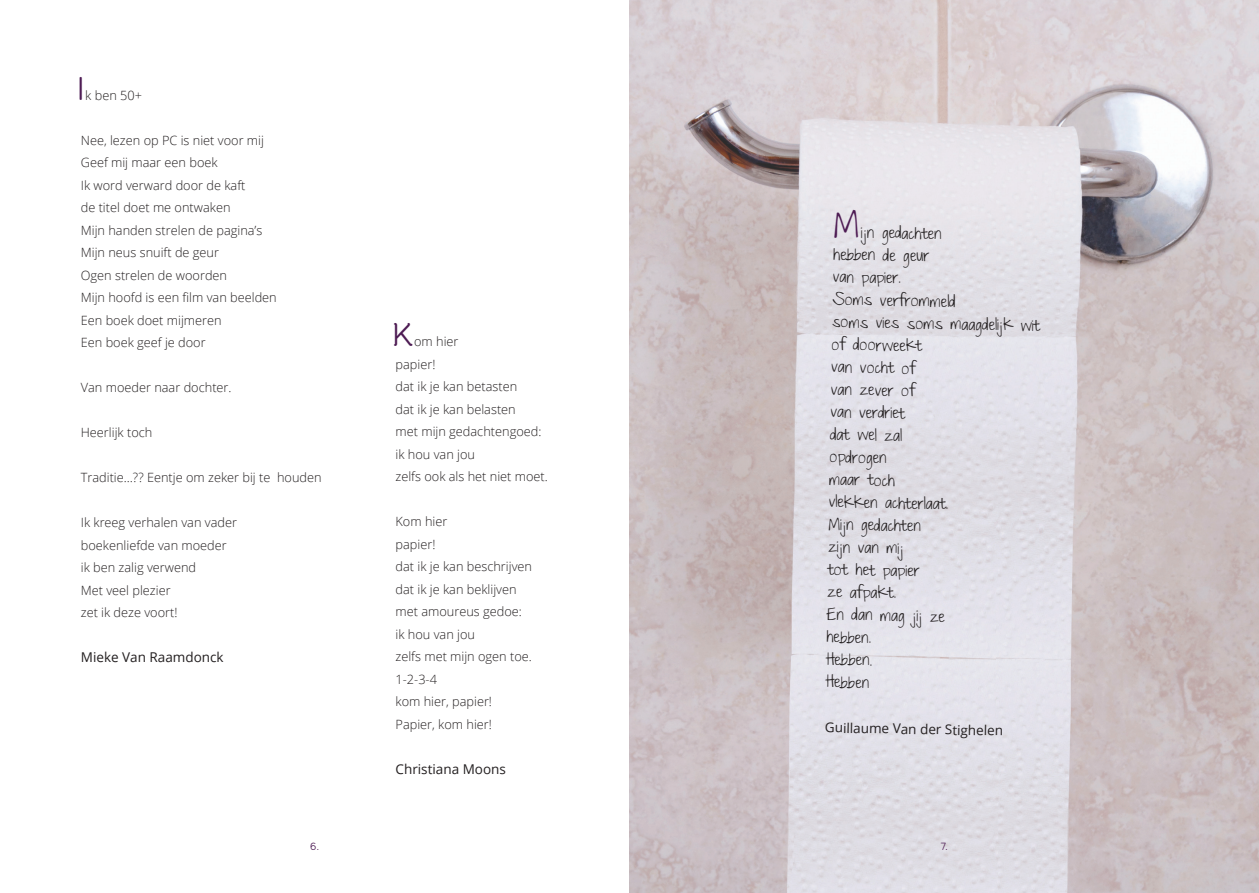
<style>
.page{position:relative;width:1259px;height:893px;background:#fff}
.page>*{position:absolute;margin:0;border:0;box-sizing:border-box;transform-origin:0 0}
.t1{font:33px "Banda";color:#4d1b53}
.t2{font:15px/22.5px "Just The Way You Are";color:#231f20}
.t3{font:13.5px "Open Sans";color:#231f20}
.t4{font:300 12.75px/22.5px "Open Sans";color:#231f20}
.t5{font:10.5px "Banda";color:#4d1b53}
.s1{font-size:33px;color:#4d1b53}
</style>
<div class="page">
<img style="left:629px;top:0;width:630px;height:893px">
<h1 class="t1" style="left:77px;top:68px;width:10px">I</h1>
<p class="t4" style="left:85px;top:83px;width:58px">k ben 50+</p>
<p class="t4" style="left:81px;top:128px;width:197px">Nee, lezen op PC is niet voor mij<br>Geef mij maar een boek<br>Ik word verward door de kaft<br>de titel doet me ontwaken<br>Mijn handen strelen de pagina’s<br>Mijn neus snuift de geur<br>Ogen strelen de woorden<br>Mijn hoofd is een film van beelden<br>Een boek doet mijmeren<br>Een boek geef je door</p>
<p class="t4" style="left:81px;top:376px;width:152px">Van moeder naar dochter.</p>
<p class="t4" style="left:81px;top:421px;width:73px">Heerlijk toch</p>
<p class="t4" style="left:81px;top:466px;width:242px">Traditie…?? Eentje om zeker bij te houden</p>
<p class="t4" style="left:81px;top:511px;width:158px">Ik kreeg verhalen van vader boekenliefde van moeder ik ben zalig verwend<br>Met veel plezier<br>zet ik deze voort!</p>
<p class="t3" style="left:81px;top:648px;width:144px">Mieke Van Raamdonck</p>
<h1 class="t1" style="left:391px;top:315px;width:24px">K</h1>
<p class="t4" style="left:395px;top:330px;width:154px;text-indent:19px">om hier<br>papier!<br>dat ik je kan betasten<br>dat ik je kan belasten<br>met mijn gedachtengoed: ik hou van jou<br>zelfs ook als het niet moet.</p>
<p class="t4" style="left:395px;top:510px;width:138px">Kom hier<br>papier!<br>dat ik je kan beschrijven dat ik je kan beklijven met amoureus gedoe: ik hou van jou<br>zelfs met mijn ogen toe.<br>1-2-3-4<br>kom hier, papier!<br>Papier, kom hier!</p>
<p class="t3" style="left:395px;top:760px;width:112px">Christiana Moons</p>
<p class="t2" style="left:834px;top:221px;width:209px;rotate:1deg"><span class="s1">M</span>ijn gedachten<br>hebben de geur<br>van papier.<br>Soms verfrommeld<br>soms vies soms maagdelijk wit of doorweekt<br>van vocht of<br>van zever of<br>van verdriet<br>dat wel zal<br>opdrogen<br>maar toch<br>vlekken achterlaat.<br>Mijn gedachten<br>zijn van mij<br>tot het papier<br>ze afpakt.<br>En dan mag jij ze<br>hebben.<br>Hebben.<br>Hebben</p>
<p class="t3" style="left:825px;top:718px;width:180px;rotate:1deg">Guillaume Van der Stighelen</p>
<p class="t5" style="left:310px;top:840px;width:11px">6.</p>
<p class="t5" style="left:940px;top:840px;width:9px">7.</p>
</div>
